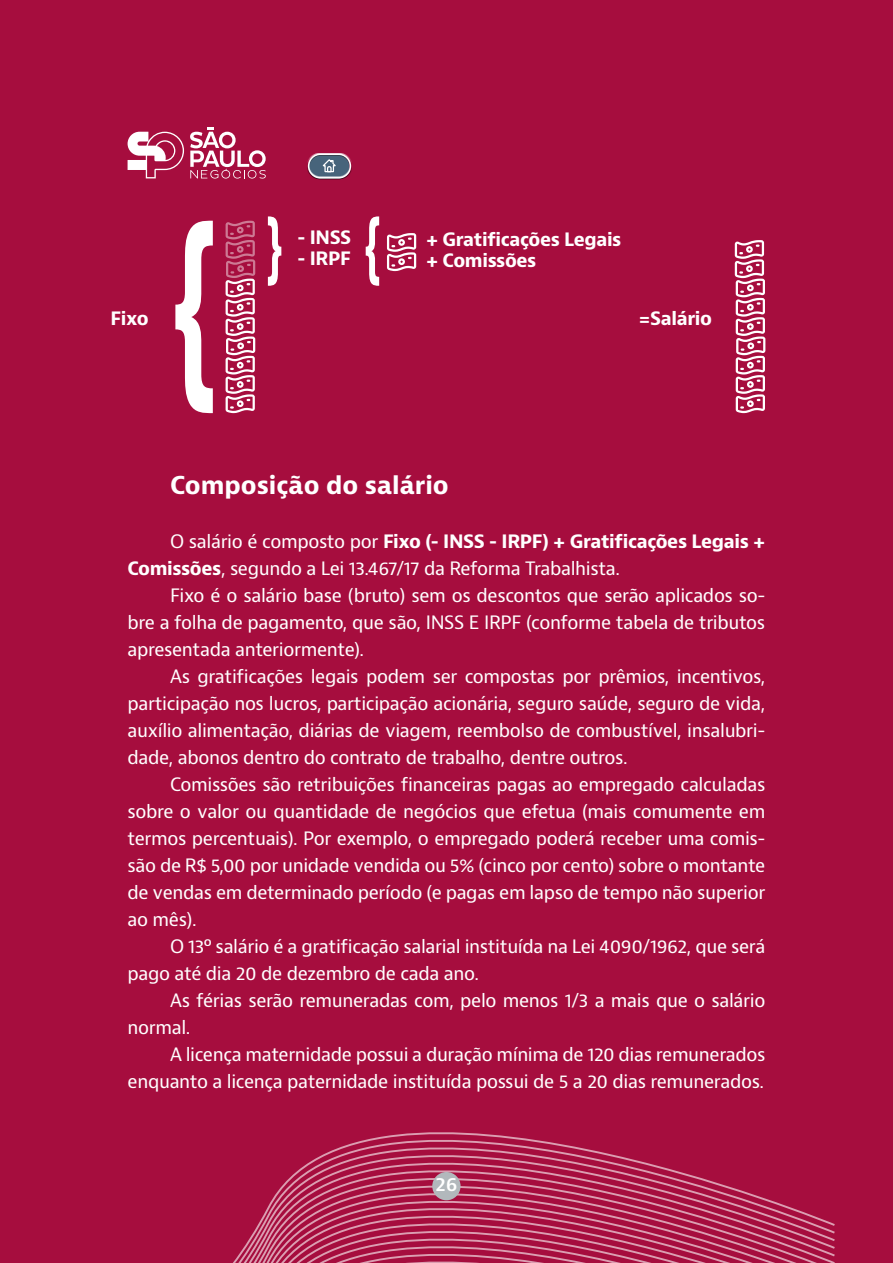
<style>
.page{position:relative;width:893px;height:1263px;background:#a60d3e}
.page>*{position:absolute;margin:0;border:0;box-sizing:border-box;transform-origin:0 0}
.t1{font:700 24px "Bernina Sans";color:#fff}
.t2{font:600 18.6px "Bernino Sans";color:#fff}
.t3{font:18px/27px "Bernino Sans";letter-spacing:-.02em;color:#fff}
.t4{font:700 18px/21px "Bernino Sans";letter-spacing:-.02em;color:#fff}
.s1{font-weight:700}
</style>
<div class="page">
<svg style="left:233px;top:1132px;width:602px;height:131px"></svg>
<svg style="left:190px;top:128px;width:76px;height:51px"></svg>
<svg style="left:128px;top:132px;width:56px;height:46px"></svg>
<svg style="left:226px;top:221px;width:29px;height:192px"></svg>
<svg style="left:175px;top:221px;width:38px;height:192px"></svg>
<svg style="left:268px;top:216px;width:13px;height:70px"></svg>
<svg style="left:735px;top:240px;width:30px;height:173px"></svg>
<svg style="left:387px;top:233px;width:29px;height:38px"></svg>
<svg style="left:366px;top:216px;width:13px;height:70px"></svg>
<div style="left:307px;top:153px;width:45px;height:25px;background:#fff;opacity:.75"></div>
<div style="left:307px;top:155px;width:45px;height:24px;background:#000;opacity:.75"></div>
<div style="left:308px;top:153px;width:43px;height:26px;border:2px solid #fff;border-radius:12px"></div>
<svg style="left:322px;top:158px;width:14px;height:15px"></svg>
<div style="left:432px;top:1172px;width:29px;height:28px;background:#b2b8bc;border-radius:50%"></div>
<p class="t4" style="left:298px;top:227px;width:55px">- INSS</p>
<p class="t4" style="left:298px;top:248px;width:55px">- IRPF</p>
<p class="t4" style="left:426px;top:229px;width:197px">+ Gratificações Legais + Comissões</p>
<p class="t4" style="left:111px;top:308px;width:40px">Fixo</p>
<p class="t4" style="left:638px;top:308px;width:75px">=Salário</p>
<h1 class="t1" style="left:170px;top:470px;width:280px">Composição do salário</h1>
<p class="t3" style="left:128px;top:528px;width:639px;text-indent:43px">O salário é composto por <span class="s1">Fixo (- INSS - IRPF) + Gratificações Legais +<br>Comissões</span>, segundo a Lei 13.467/17 da Reforma Trabalhista.</p>
<p class="t3" style="left:128px;top:582px;width:639px;text-align:justify;text-indent:43px">Fixo é o salário base (bruto) sem os descontos que serão aplicados so&shy;bre a folha de pagamento, que são, INSS E IRPF (conforme tabela de tributos apresentada anteriormente).</p>
<p class="t3" style="left:128px;top:663px;width:639px;text-align:justify;text-indent:43px">As gratificações legais podem ser compostas por prêmios, incentivos, participação nos lucros, participação acionária, seguro saúde, seguro de vida, auxílio alimentação, diárias de viagem, reembolso de combustível, insalubri&shy;dade, abonos dentro do contrato de trabalho, dentre outros.</p>
<p class="t3" style="left:128px;top:771px;width:639px;text-align:justify;text-indent:43px">Comissões são retribuições financeiras pagas ao empregado calculadas sobre o valor ou quantidade de negócios que efetua (mais comumente em termos percentuais). Por exemplo, o empregado poderá receber uma comis&shy;são de R$ 5,00 por unidade vendida ou 5% (cinco por cento) sobre o montante de vendas em determinado período (e pagas em lapso de tempo não superior ao mês).</p>
<p class="t3" style="left:128px;top:933px;width:639px;text-indent:43px">O 13º salário é a gratificação salarial instituída na Lei 4090/1962, que será pago até dia 20 de dezembro de cada ano.</p>
<p class="t3" style="left:128px;top:987px;width:639px;text-indent:43px">As férias serão remuneradas com, pelo menos 1/3 a mais que o salário normal.</p>
<p class="t3" style="left:128px;top:1041px;width:639px;text-align:right">A licença maternidade possui a duração mínima de 120 dias remunerados enquanto a licença paternidade instituída possui de 5 a 20 dias remunerados.</p>
<p class="t2" style="left:436px;top:1172px;width:23px">26</p>
</div>
